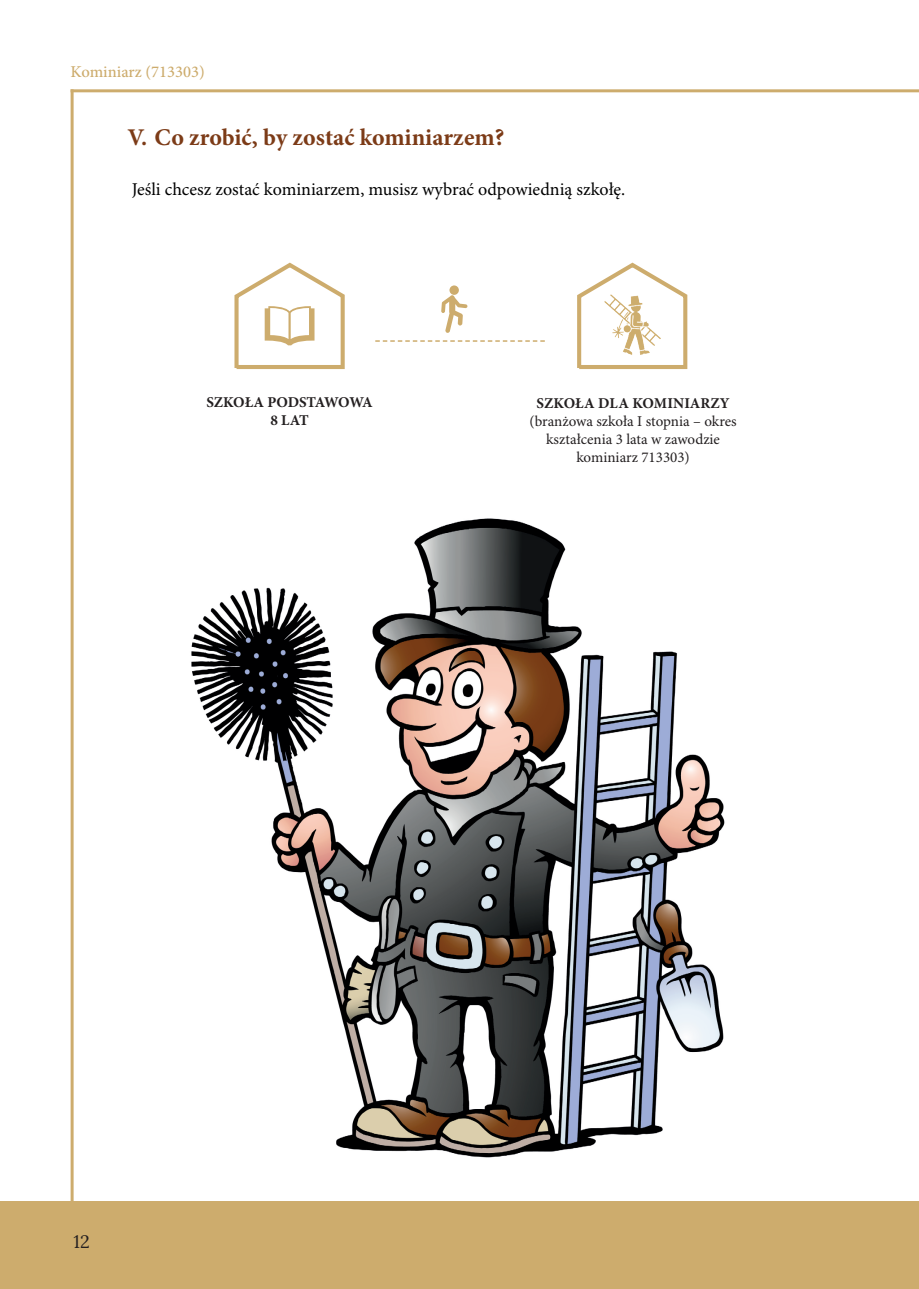
<style>
.page{position:relative;width:919px;height:1289px;background:#fff}
.page>*{position:absolute;margin:0;border:0;box-sizing:border-box;transform-origin:0 0}
.t1{font:700 24px "Minion Pro";color:#7c3b17}
.t2{font:18px "Minion Pro";color:#000001}
.t3{font:18px "Lora";color:#231f20}
.t4{font:500 16.5px "Minion Pro";color:#cdac6d}
.t5{font:15px/18px "Minion Pro";color:#231f20;text-align:center}
.t6{font:700 15px/18px "Minion Pro";color:#231f20;text-align:center}
</style>
<div class="page">
<div style="left:0;top:1201px;width:918px;height:87px;background:#cdac6d"></div>
<hr style="left:71px;top:89px;width:3px;height:1114px;background:#cdac6d">
<hr style="left:71px;top:89px;width:847px;height:3px;background:#cdac6d">
<svg style="left:577px;top:262px;width:111px;height:107px"></svg>
<svg style="left:441px;top:295px;width:26px;height:38px"></svg>
<div style="left:449px;top:285px;width:10px;height:10px;background:#cdac6d;border-radius:50%"></div>
<svg style="left:234px;top:262px;width:111px;height:107px"></svg>
<svg style="left:375px;top:340px;width:169px;height:2px"></svg>
<img style="left:599px;top:291px;width:66px;height:66px">
<img style="left:191px;top:518px;width:534px;height:640px">
<p class="t4" style="left:71px;top:61px;width:136px">Kominiarz (713303)</p>
<h1 class="t1" style="left:128px;top:120px;width:378px">V. Co zrobić, by zostać kominiarzem?</h1>
<p class="t2" style="left:132px;top:179px;width:495px">Jeśli chcesz zostać kominiarzem, musisz wybrać odpowiednią szkołę.</p>
<p class="t6" style="left:206px;top:393px;width:168px">SZKOŁA PODSTAWOWA<br>8 LAT</p>
<p class="t6" style="left:536px;top:394px;width:195px">SZKOŁA DLA KOMINIARZY</p>
<p class="t5" style="left:529px;top:413px;width:208px">(branżowa szkoła I stopnia – okres kształcenia 3 lata w zawodzie kominiarz 713303)</p>
<p class="t3" style="left:74px;top:1227px;width:18px">12</p>
</div>
